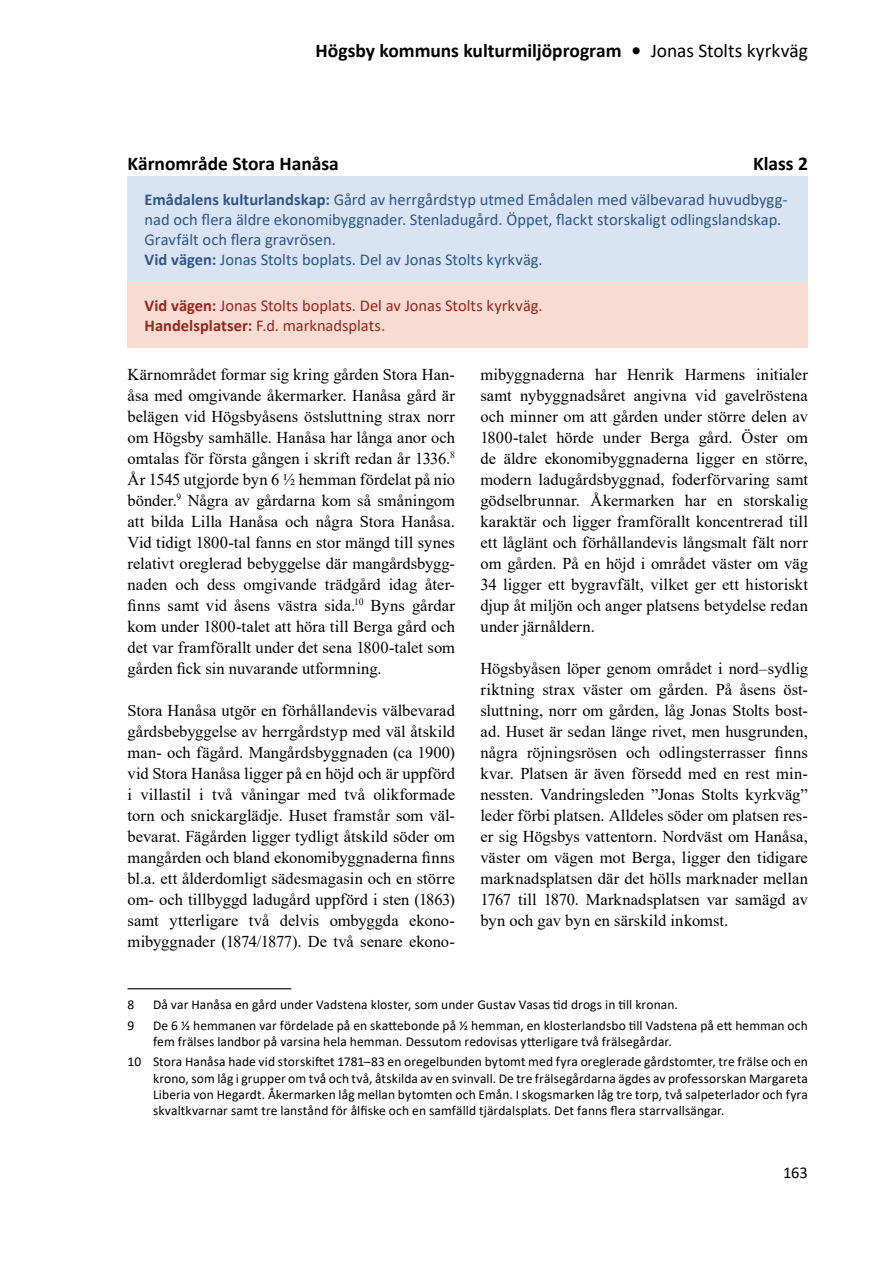
<style>
.page{position:relative;width:893px;height:1263px;background:#fff}
.page>*{position:absolute;margin:0;border:0;box-sizing:border-box;transform-origin:0 0}
.Rubrik_3{font:700 19.5px "Calibri";color:#000}
.Brödtext{font:16.5px/21px "Times New Roman";color:#000;text-align:justify}
.Tabell_brödtext{font:16.5px/19.8px "Calibri";color:#2f5685}
.Tabell_brödtext-2{font:16.5px "Calibri";color:#94271f}
.t1{font:16.5px "Calibri";color:#000}
.Fotnot{font:13.5px/16.2px "Calibri";letter-spacing:.005em;color:#000}
.s1{font-weight:400}
.s2{font-weight:700}
</style>
<div class="page">
<div style="left:128px;top:176px;width:680px;height:106px;background:#d8e4f4"></div>
<div style="left:128px;top:282px;width:680px;height:66px;background:#f8dcd2"></div>
<hr style="left:128px;top:988px;width:163px;height:1px;background:#000">
<p class="Rubrik_3" style="left:316px;top:37px;width:494px">Högsby kommuns kulturmiljöprogram • <span class="s1">Jonas Stolts kyrkväg</span></p>
<p class="Rubrik_3" style="left:128px;top:150px;width:213px">Kärnområde Stora Hanåsa</p>
<p class="Rubrik_3" style="left:753px;top:150px;width:56px">Klass 2</p>
<p class="Tabell_brödtext" style="left:145px;top:189px;width:644px"><span class="s2">Emådalens kulturlandskap:</span> Gård av herrgårdstyp utmed Emådalen med välbevarad huvudbygg&shy;nad och flera äldre ekonomibyggnader. Stenladugård. Öppet, flackt storskaligt odlingslandskap.<br>Gravfält och flera gravrösen.</p>
<p class="Tabell_brödtext" style="left:145px;top:249px;width:400px"><span class="s2">Vid vägen:</span> Jonas Stolts boplats. Del av Jonas Stolts kyrkväg.</p>
<p class="Tabell_brödtext-2" style="left:145px;top:294px;width:400px"><span class="s2">Vid vägen:</span> Jonas Stolts boplats. Del av Jonas Stolts kyrkväg.</p>
<p class="Tabell_brödtext-2" style="left:145px;top:314px;width:242px"><span class="s2">Handelsplatser:</span> F.d. marknadsplats.</p>
<p class="Brödtext" style="left:128px;top:363px;width:329px">Kärnområdet formar sig kring gården Stora Han&shy;åsa med omgivande åkermarker. Hanåsa gård är belägen vid Högsbyåsens östsluttning strax norr om Högsby samhälle. Hanåsa har långa anor och omtalas för första gången i skrift redan år 1336.<sup>8<br></sup>År 1545 utgjorde byn 6 ½ hemman fördelat på nio bönder.<sup>9</sup> Några av gårdarna kom så småningom att bilda Lilla Hanåsa och några Stora Hanåsa.<br>Vid tidigt 1800-tal fanns en stor mängd till synes relativt oreglerad bebyggelse där mangårdsbygg&shy;naden och dess omgivande trädgård idag åter&shy;finns samt vid åsens västra sida.<sup>10</sup> Byns gårdar kom under 1800-talet att höra till Berga gård och det var framförallt under det sena 1800-talet som gården fick sin nuvarande utformning.</p>
<p class="Brödtext" style="left:128px;top:699px;width:329px">Stora Hanåsa utgör en förhållandevis välbevarad gårdsbebyggelse av herrgårdstyp med väl åtskild man- och fägård. Mangårdsbyggnaden (ca 1900) vid Stora Hanåsa ligger på en höjd och är uppförd i villastil i två våningar med två olikformade torn och snickarglädje. Huset framstår som väl&shy;bevarat. Fägården ligger tydligt åtskild söder om mangården och bland ekonomibyggnaderna finns bl.a. ett ålderdomligt sädesmagasin och en större om- och tillbyggd ladugård uppförd i sten (1863) samt ytterligare två delvis ombyggda ekono&shy;mibyggnader (1874/1877). De två senare ekono-</p>
<p class="Brödtext" style="left:480px;top:363px;width:329px">mibyggnaderna har Henrik Harmens initialer samt nybyggnadsåret angivna vid gavelröstena och minner om att gården under större delen av 1800-talet hörde under Berga gård. Öster om de äldre ekonomibyggnaderna ligger en större, modern ladugårdsbyggnad, foderförvaring samt gödselbrunnar. Åkermarken har en storskalig karaktär och ligger framförallt koncentrerad till ett låglänt och förhållandevis långsmalt fält norr om gården. På en höjd i området väster om väg 34 ligger ett bygravfält, vilket ger ett historiskt djup åt miljön och anger platsens betydelse redan under järnåldern.</p>
<p class="Brödtext" style="left:480px;top:657px;width:329px">Högsbyåsen löper genom området i nord–sydlig riktning strax väster om gården. På åsens öst&shy;sluttning, norr om gården, låg Jonas Stolts bost&shy;ad. Huset är sedan länge rivet, men husgrunden, några röjningsrösen och odlingsterrasser finns kvar. Platsen är även försedd med en rest min&shy;nessten. Vandringsleden ”Jonas Stolts kyrkväg” leder förbi platsen. Alldeles söder om platsen res&shy;er sig Högsbys vattentorn. Nordväst om Hanåsa, väster om vägen mot Berga, ligger den tidigare marknadsplatsen där det hölls marknader mellan 1767 till 1870. Marknadsplatsen var samägd av byn och gav byn en särskild inkomst.</p>
<p class="Fotnot" style="left:128px;top:996px;width:8px">8</p>
<p class="Fotnot" style="left:153px;top:996px;width:526px">Då var Hanåsa en gård under Vadstena kloster, som under Gustav Vasas tid drogs in till kronan.</p>
<p class="Fotnot" style="left:128px;top:1017px;width:8px">9</p>
<p class="Fotnot" style="left:153px;top:1017px;width:656px">De 6 ½ hemmanen var fördelade på en skattebonde på ½ hemman, en klosterlandsbo till Vadstena på ett hemman och fem frälses landbor på varsina hela hemman. Dessutom redovisas ytterligare två frälsegårdar.</p>
<p class="Fotnot" style="left:153px;top:1053px;width:656px;text-align:justify;text-indent:-26px">10 Stora Hanåsa hade vid storskiftet 1781–83 en oregelbunden bytomt med fyra oreglerade gårdstomter, tre frälse och en krono, som låg i grupper om två och två, åtskilda av en svinvall. De tre frälsegårdarna ägdes av professorskan Margareta Liberia von Hegardt. Åkermarken låg mellan bytomten och Emån. I skogsmarken låg tre torp, två salpeterlador och fyra skvaltkvarnar samt tre lanstånd för ålfiske och en samfälld tjärdalsplats. Det fanns flera starrvallsängar.</p>
<p class="t1" style="left:783px;top:1161px;width:26px">163</p>
</div>
